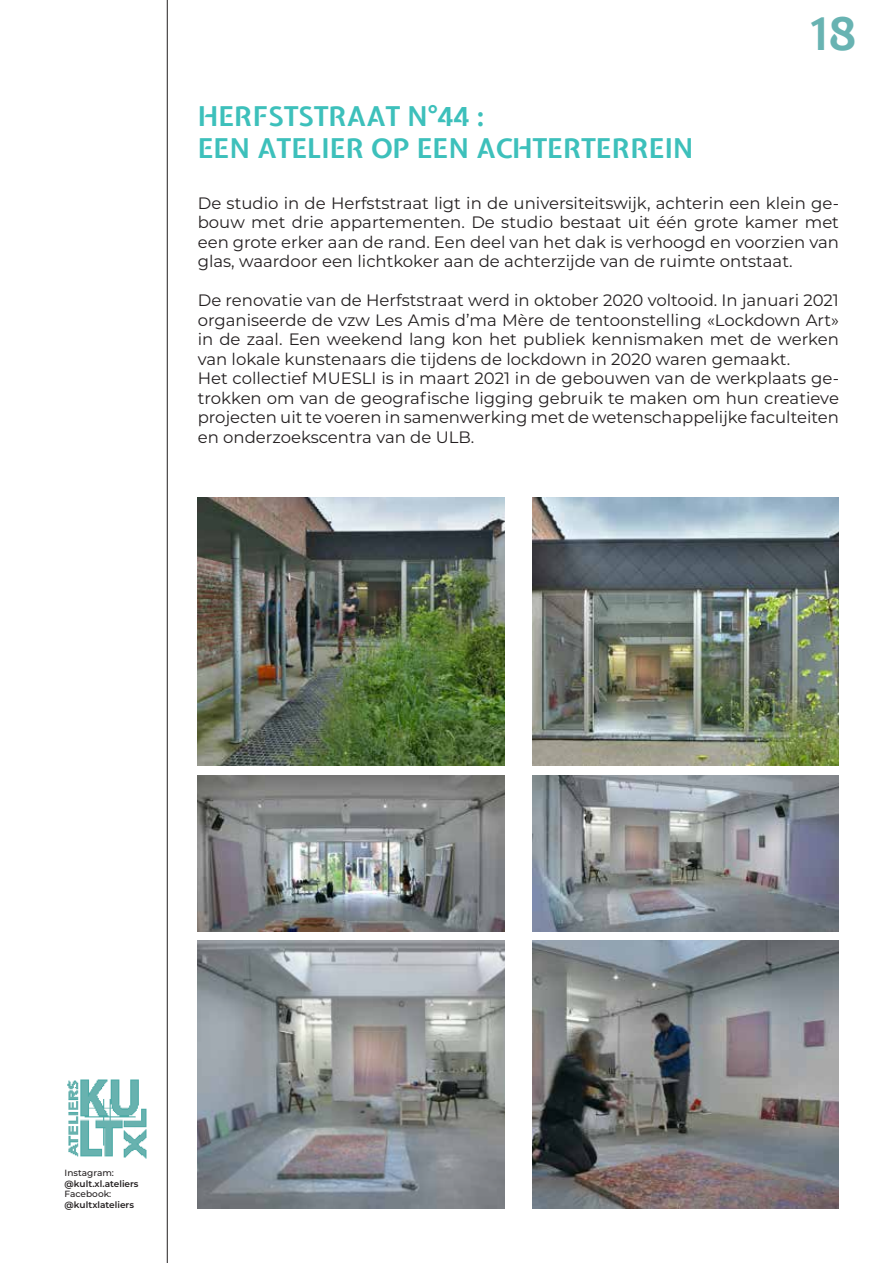
<style>
.page{position:relative;width:893px;height:1263px;background:#fff}
.page>*{position:absolute;margin:0;border:0;box-sizing:border-box;transform-origin:0 0}
.t1{font:700 46.5px "Expletus Sans";color:#68b3b2}
.t2{font:700 27px/31.5px "Expletus Sans";color:#3dc0bb}
.t3{font:16.5px/19.5px "Montserrat";color:#231f20;text-align:justify}
.t4{font:600 9px "Montserrat";color:#231f20}
.t5{font:500 9px "Montserrat";color:#231f20}
</style>
<div class="page">
<hr style="left:167px;top:0;width:1px;height:1263px;background:#231f20">
<img style="left:67px;top:1079px;width:80px;height:80px">
<img style="left:198px;top:497px;width:307px;height:268px">
<img style="left:198px;top:775px;width:307px;height:156px">
<img style="left:532px;top:775px;width:307px;height:156px">
<img style="left:198px;top:941px;width:307px;height:267px">
<img style="left:532px;top:497px;width:307px;height:268px">
<img style="left:532px;top:941px;width:307px;height:267px">
<h1 class="t1" style="left:812px;top:8px;width:47px">18</h1>
<h2 class="t2" style="left:198px;top:102px;width:498px">HERFSTSTRAAT N°44 :<br>EEN ATELIER OP EEN ACHTERTERREIN</h2>
<p class="t3" style="left:198px;top:193px;width:643px">De studio in de Herfststraat ligt in de universiteitswijk, achterin een klein ge&shy;bouw met drie appartementen. De studio bestaat uit één grote kamer met een grote erker aan de rand. Een deel van het dak is verhoogd en voorzien van glas, waardoor een lichtkoker aan de achterzijde van de ruimte ontstaat.</p>
<p class="t3" style="left:198px;top:290px;width:643px;text-align:left">De renovatie van de Herfststraat werd in oktober 2020 voltooid. In januari 2021 organiseerde de vzw Les Amis d’ma Mère de tentoonstelling «Lockdown Art» in de zaal. Een weekend lang kon het publiek kennismaken met de werken van lokale kunstenaars die tijdens de lockdown in 2020 waren gemaakt.<br>Het collectief MUESLI is in maart 2021 in de gebouwen van de werkplaats ge&shy;trokken om van de geografische ligging gebruik te maken om hun creatieve projecten uit te voeren in samenwerking met de wetenschappelijke faculteiten en onderzoekscentra van de ULB.</p>
<p class="t5" style="left:65px;top:1167px;width:51px">Instagram:</p>
<p class="t4" style="left:65px;top:1177px;width:75px">@kult.xl.ateliers</p>
<p class="t5" style="left:65px;top:1188px;width:48px">Facebook:</p>
<p class="t4" style="left:65px;top:1198px;width:71px">@kultxlateliers</p>
</div>
